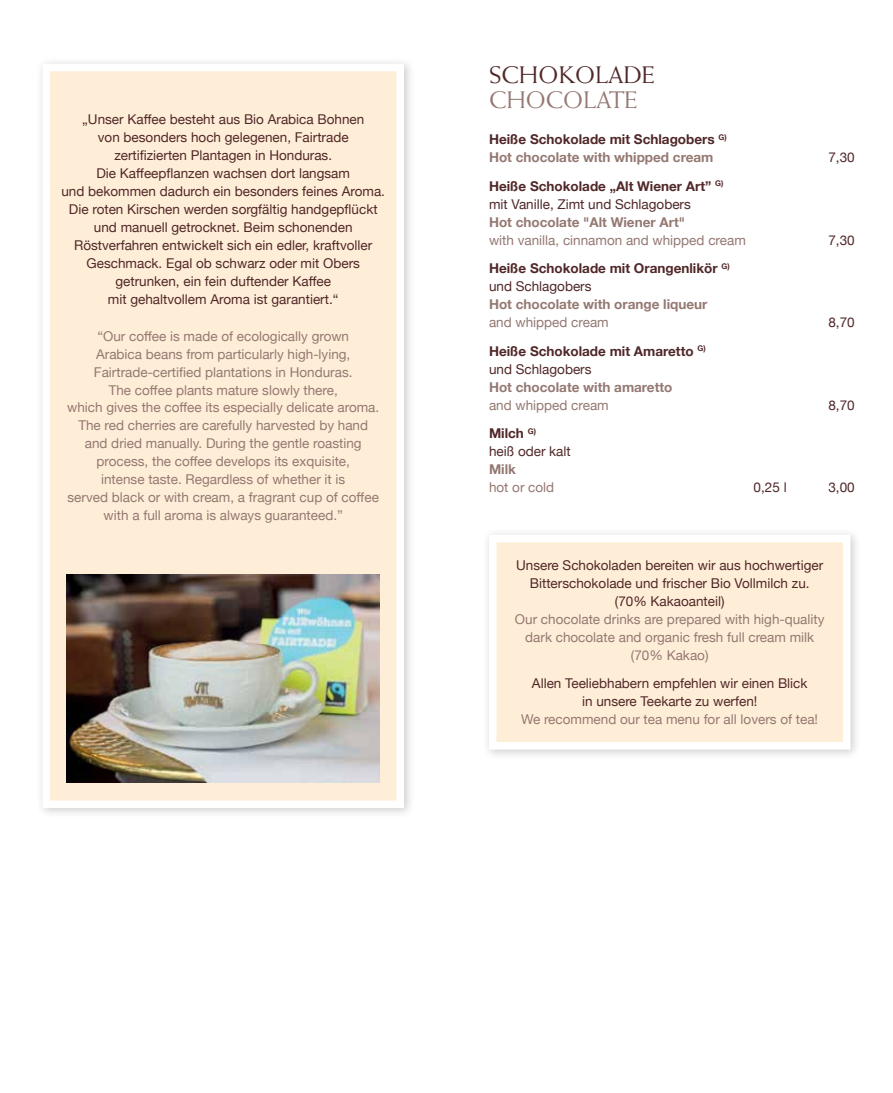
<style>
.page{position:relative;width:893px;height:1093px;background:#fff}
.page>*{position:absolute;margin:0;border:0;box-sizing:border-box;transform-origin:0 0}
.t1{font:24px "Weiss";color:#502728}
.t2{font:24px "Weiss";color:#947872}
.t3{font:13.5px/18px "Helvetica Neue";color:#947872;text-align:center}
.t4{font:13.5px/18px "Helvetica Neue";color:#502728;text-align:center}
.t5{font:700 13.5px/18px "Helvetica Neue";color:#502728}
.t6{font:700 13.5px "Helvetica Neue";color:#947872}
.s1{color:#947872}
.s2{font-weight:400}
.s3{font-weight:700}
</style>
<div class="page">
<div style="left:482px;top:528px;width:380px;height:233px;background:#000;opacity:.2"></div>
<div style="left:489px;top:535px;width:361px;height:214px;background:#ffeed7;border:7px solid #fff"></div>
<div style="left:36px;top:57px;width:379px;height:762px;background:#000;opacity:.2"></div>
<div style="left:43px;top:64px;width:361px;height:744px;background:#ffeed7;border:7px solid #fff"></div>
<img style="left:67px;top:574px;width:313px;height:209px">
<p class="t4" style="left:61px;top:111px;width:325px">„Unser Kaffee besteht aus Bio Arabica Bohnen<br>von besonders hoch gelegenen, Fairtrade zertifizierten Plantagen in Honduras.<br>Die Kaffeepflanzen wachsen dort langsam<br>und bekommen dadurch ein besonders feines Aroma.<br>Die roten Kirschen werden sorgfältig handgepflückt und manuell getrocknet. Beim schonenden Röstverfahren entwickelt sich ein edler, kraftvoller Geschmack. Egal ob schwarz oder mit Obers getrunken, ein fein duftender Kaffee<br>mit gehaltvollem Aroma ist garantiert.“</p>
<p class="t3" style="left:67px;top:327px;width:314px">“Our coffee is made of ecologically grown<br>Arabica beans from particularly high-lying, Fairtrade-certified plantations in Honduras.<br>The coffee plants mature slowly there,<br>which gives the coffee its especially delicate aroma.<br>The red cherries are carefully harvested by hand and dried manually. During the gentle roasting process, the coffee develops its exquisite,<br>intense taste. Regardless of whether it is<br>served black or with cream, a fragrant cup of coffee with a full aroma is always guaranteed.”</p>
<h1 class="t1" style="left:489px;top:61px;width:167px">SCHOKOLADE</h1>
<h1 class="t2" style="left:489px;top:86px;width:150px">CHOCOLATE</h1>
<p class="t5" style="left:489px;top:131px;width:239px">Heiße Schokolade mit Schlagobers <sup>G)<br></sup><span class="s1">Hot chocolate with whipped cream</span></p>
<p class="t4" style="left:828px;top:149px;width:28px">7,30</p>
<p class="t5" style="left:489px;top:177px;width:236px">Heiße Schokolade „Alt Wiener Art” <sup>G) </sup><span class="s2">mit Vanille, Zimt und Schlagobers</span></p>
<p class="t6" style="left:489px;top:211px;width:197px">Hot chocolate "Alt Wiener Art"</p>
<p class="t3" style="left:489px;top:232px;width:258px">with vanilla, cinnamon and whipped cream</p>
<p class="t4" style="left:828px;top:232px;width:28px">7,30</p>
<p class="t5" style="left:489px;top:260px;width:242px">Heiße Schokolade mit Orangenlikör <sup>G) </sup><span class="s2">und Schlagobers</span></p>
<p class="t6" style="left:489px;top:294px;width:220px">Hot chocolate with orange liqueur</p>
<p class="t3" style="left:489px;top:314px;width:121px">and whipped cream</p>
<p class="t4" style="left:828px;top:314px;width:28px">8,70</p>
<p class="t5" style="left:489px;top:342px;width:218px">Heiße Schokolade mit Amaretto <sup>G) </sup><span class="s2">und Schlagobers</span></p>
<p class="t6" style="left:489px;top:376px;width:185px">Hot chocolate with amaretto</p>
<p class="t3" style="left:489px;top:397px;width:121px">and whipped cream</p>
<p class="t4" style="left:828px;top:397px;width:28px">8,70</p>
<p class="t4" style="left:489px;top:425px;width:83px;text-align:left"><span class="s3">Milch</span> <sup>G)<br></sup>heiß oder kalt</p>
<p class="t6" style="left:489px;top:459px;width:28px">Milk</p>
<p class="t3" style="left:489px;top:479px;width:67px">hot or cold</p>
<p class="t4" style="left:754px;top:479px;width:35px">0,25 l</p>
<p class="t4" style="left:828px;top:479px;width:28px">3,00</p>
<p class="t4" style="left:516px;top:557px;width:309px">Unsere Schokoladen bereiten wir aus hochwertiger<br>Bitterschokolade und frischer Bio Vollmilch zu. (70% Kakaoanteil)</p>
<p class="t3" style="left:515px;top:611px;width:311px">Our chocolate drinks are prepared with high-quality dark chocolate and organic fresh full cream milk (70% Kakao)</p>
<p class="t4" style="left:532px;top:675px;width:277px">Allen Teeliebhabern empfehlen wir einen Blick in unsere Teekarte zu werfen!</p>
<p class="t3" style="left:521px;top:711px;width:298px">We recommend our tea menu for all lovers of tea!</p>
</div>
